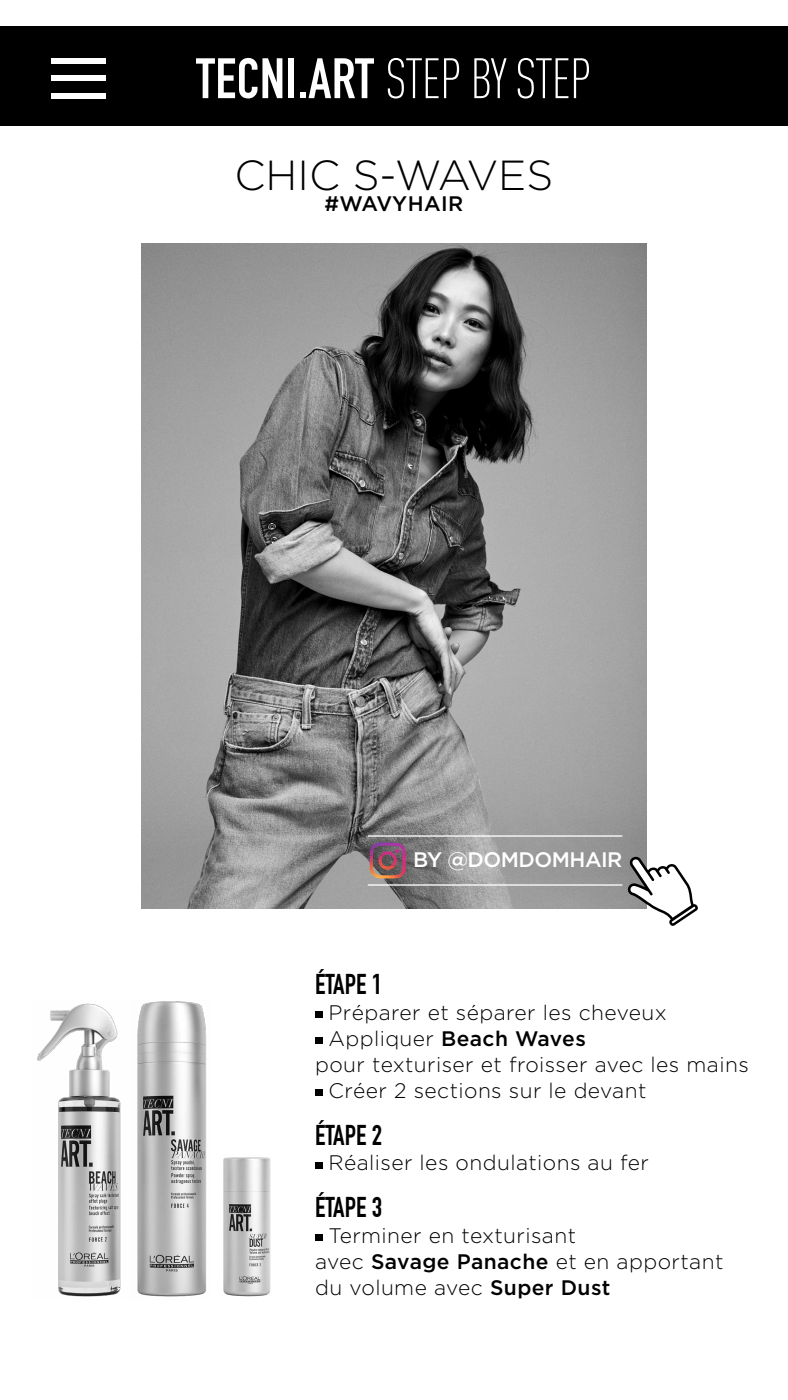
<style>
.page{position:relative;width:788px;height:1400px;background:#fff}
.page>*{position:absolute;margin:0;border:0;box-sizing:border-box;transform-origin:0 0}
.t1{font:300 56px "DIN Cond";letter-spacing:-.025em;color:#fff}
.t2{font:300 42px "Gotham";color:#000}
.t3{font:700 28px "DIN Condensed";color:#000}
.t4{font:300 21px/25.9px "Gotham";letter-spacing:.02em;color:#000}
.t5{font:500 21px "Gotham";letter-spacing:.02em;color:#000}
.t6{font:500 21px "Gotham";letter-spacing:-.025em;color:#fff}
.s1{font-family:"DIN Condensed";font-weight:700}
.s2{font-weight:300}
.s3{font-weight:500}
</style>
<div class="page">
<img style="left:141px;top:243px;width:505px;height:665px">
<div style="left:315px;top:1011px;width:7px;height:7px;background:#000"></div>
<div style="left:315px;top:1037px;width:7px;height:7px;background:#000"></div>
<div style="left:315px;top:1089px;width:7px;height:7px;background:#000"></div>
<div style="left:315px;top:1162px;width:7px;height:7px;background:#000"></div>
<div style="left:315px;top:1234px;width:7px;height:7px;background:#000"></div>
<div style="left:0;top:26px;width:788px;height:100px;background:#000"></div>
<div style="left:51px;top:58px;width:55px;height:6px;background:#fff"></div>
<div style="left:51px;top:93px;width:55px;height:5px;background:#fff"></div>
<div style="left:51px;top:76px;width:55px;height:5px;background:#fff"></div>
<svg style="left:370px;top:843px;width:36px;height:35px"></svg>
<hr style="left:368px;top:835px;width:254px;height:2px;background:#fff">
<hr style="left:368px;top:884px;width:254px;height:2px;background:#fff">
<svg style="left:627px;top:856px;width:71px;height:70px"></svg>
<img style="left:144px;top:1001px;width:63px;height:296px">
<img style="left:223px;top:1157px;width:48px;height:140px">
<img style="left:37px;top:1003px;width:107px;height:294px">
<h1 class="t1" style="left:196px;top:47px;width:397px"><span class="s1">TECNI.ART</span> STEP BY STEP</h1>
<h2 class="t2" style="left:234px;top:152px;width:320px">CHIC S-WAVES</h2>
<p class="t5" style="left:324px;top:192px;width:140px">#WAVYHAIR</p>
<p class="t6" style="left:413px;top:848px;width:211px">BY @DOMDOMHAIR</p>
<h3 class="t3" style="left:315px;top:968px;width:68px">ÉTAPE 1</h3>
<p class="t4" style="left:328px;top:999px;width:339px">Préparer et séparer les cheveux</p>
<p class="t5" style="left:328px;top:1026px;width:259px"><span class="s2">Appliquer</span> Beach Waves</p>
<p class="t4" style="left:315px;top:1051px;width:435px">pour texturiser et froisser avec les mains</p>
<p class="t4" style="left:328px;top:1077px;width:319px">Créer 2 sections sur le devant</p>
<h3 class="t3" style="left:315px;top:1118px;width:68px">ÉTAPE 2</h3>
<p class="t4" style="left:328px;top:1150px;width:322px">Réaliser les ondulations au fer</p>
<h3 class="t3" style="left:315px;top:1191px;width:68px">ÉTAPE 3</h3>
<p class="t4" style="left:315px;top:1223px;width:409px;text-indent:13px">Terminer en texturisant<br>avec <span class="s3">Savage Panache</span> et en apportant du volume avec <span class="s3">Super Dust</span></p>
</div>
